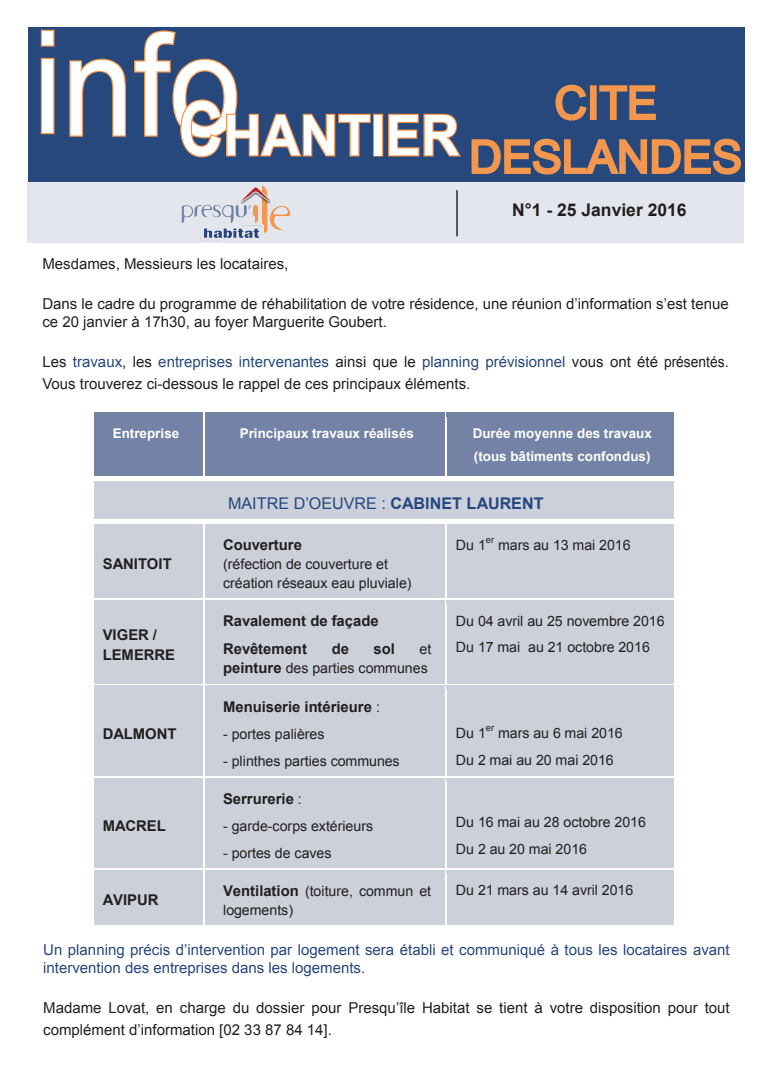
<style>
.page{position:relative;width:773px;height:1081px;background:#fff}
.page>*{position:absolute;margin:0;border:0;box-sizing:border-box;transform-origin:0 0}
.t1{font:700 56.25px "Arial Narrow";color:#fff;scale:1.15 1}
.t2{font:45px/54px "Arial";color:#f4974e;text-align:center}
.t3{font:700 17.5px "Arial";color:#231f20}
.t4{font:700 16.12px "Arial";color:#24487d}
.t5{font:15px/22.5px "Arial";color:#231f20}
.t6{font:15px/17.5px "Arial";color:#26487d}
.t7{font:700 14.88px/19.5px "Arial";color:#231f20}
.t8{font:14.12px/26.8px "Arial";color:#231f20}
.t9{font:700 13.38px/23px "Arial";color:#fff}
.t10{font:9.38px "Arial";color:#231f20}
.s1{font-size:75px}
.s2{color:#26487d}
.s3{font-weight:400}
.s4{font-weight:700;font-size:14.88px}
.s5{font-weight:400;font-size:14.12px}
</style>
<div class="page">
<div style="left:28px;top:27px;width:716px;height:155px;background:#26487d"></div>
<div style="left:27px;top:182px;width:716px;height:61px;background:#e3e6ed"></div>
<hr style="left:456px;top:190px;width:1px;height:46px;background:#050118">
<img style="left:181px;top:185px;width:110px;height:56px">
<div style="left:94px;top:413px;width:109px;height:64px;background:#7483a5"></div>
<div style="left:205px;top:413px;width:240px;height:64px;background:#7483a5"></div>
<div style="left:446px;top:417px;width:227px;height:32px;background:#7483a5"></div>
<div style="left:446px;top:449px;width:227px;height:23px;background:#7483a5"></div>
<div style="left:94px;top:412px;width:109px;height:5px;background:#7483a5"></div>
<div style="left:205px;top:412px;width:240px;height:5px;background:#7483a5"></div>
<div style="left:446px;top:412px;width:227px;height:5px;background:#7483a5"></div>
<div style="left:446px;top:472px;width:227px;height:5px;background:#7483a5"></div>
<div style="left:94px;top:481px;width:579px;height:39px;background:#cbd0da"></div>
<div style="left:94px;top:524px;width:109px;height:74px;background:#cbd0da"></div>
<div style="left:205px;top:524px;width:240px;height:74px;background:#cbd0da"></div>
<div style="left:446px;top:528px;width:227px;height:65px;background:#cbd0da"></div>
<hr style="left:449px;top:524px;width:224px;height:4px;background:#cbd0da">
<div style="left:446px;top:593px;width:227px;height:5px;background:#cbd0da"></div>
<div style="left:94px;top:600px;width:109px;height:84px;background:#cbd0da"></div>
<div style="left:205px;top:600px;width:240px;height:84px;background:#cbd0da"></div>
<div style="left:446px;top:604px;width:227px;height:75px;background:#cbd0da"></div>
<hr style="left:446px;top:600px;width:227px;height:4px;background:#cbd0da">
<div style="left:446px;top:679px;width:227px;height:5px;background:#cbd0da"></div>
<div style="left:94px;top:685px;width:109px;height:91px;background:#cbd0da"></div>
<div style="left:205px;top:685px;width:240px;height:91px;background:#cbd0da"></div>
<div style="left:446px;top:690px;width:227px;height:27px;background:#cbd0da"></div>
<div style="left:446px;top:717px;width:227px;height:27px;background:#cbd0da"></div>
<div style="left:446px;top:744px;width:227px;height:26px;background:#cbd0da"></div>
<div style="left:446px;top:685px;width:227px;height:5px;background:#cbd0da"></div>
<div style="left:446px;top:771px;width:227px;height:5px;background:#cbd0da"></div>
<div style="left:94px;top:777px;width:109px;height:91px;background:#cbd0da"></div>
<div style="left:205px;top:777px;width:240px;height:91px;background:#cbd0da"></div>
<div style="left:446px;top:782px;width:227px;height:81px;background:#cbd0da"></div>
<div style="left:446px;top:777px;width:227px;height:5px;background:#cbd0da"></div>
<div style="left:446px;top:863px;width:227px;height:5px;background:#cbd0da"></div>
<div style="left:94px;top:869px;width:109px;height:56px;background:#cbd0da"></div>
<div style="left:205px;top:869px;width:240px;height:56px;background:#cbd0da"></div>
<div style="left:446px;top:874px;width:227px;height:47px;background:#cbd0da"></div>
<div style="left:446px;top:869px;width:227px;height:5px;background:#cbd0da"></div>
<hr style="left:446px;top:921px;width:227px;height:4px;background:#cbd0da">
<svg style="left:40px;top:29px;width:15px;height:106px"></svg>
<svg style="left:69px;top:58px;width:57px;height:79px"></svg>
<svg style="left:134px;top:30px;width:237px;height:128px"></svg>
<div style="left:373px;top:114px;width:10px;height:42px;border:2px solid #f4974e"></div>
<svg style="left:388px;top:113px;width:73px;height:44px"></svg>
<svg style="left:555px;top:84px;width:32px;height:37px"></svg>
<div style="left:590px;top:85px;width:6px;height:35px;border:2px solid #f4974e"></div>
<svg style="left:599px;top:85px;width:57px;height:35px"></svg>
<svg style="left:471px;top:138px;width:270px;height:37px"></svg>
<h1 class="t1" style="left:34px;top:93px;width:371px"><sup>info</sup><span class="s1">C</span>HANTIER</h1>
<h2 class="t2" style="left:469px;top:76px;width:274px">CITE<br>DESLANDES</h2>
<p class="t3" style="left:512px;top:198px;width:176px">N°1 - 25 Janvier 2016</p>
<p class="t5" style="left:42px;top:253px;width:247px">Mesdames, Messieurs les locataires,</p>
<p class="t5" style="left:42px;top:295px;width:687px;line-height:17.5px">Dans le cadre du programme de réhabilitation de votre résidence, une réunion d’information s’est tenue ce 20 janvier à 17h30, au foyer Marguerite Goubert.</p>
<p class="t5" style="left:42px;top:350px;width:687px">Les <span class="s2">travaux</span>, les <span class="s2">entreprises intervenantes</span> ainsi que le <span class="s2">planning prévisionnel</span> vous ont été présentés.<br>Vous trouverez ci-dessous le rappel de ces principaux éléments.</p>
<p class="t9" style="left:113px;top:422px;width:68px">Entreprise</p>
<p class="t9" style="left:240px;top:422px;width:175px">Principaux travaux réalisés</p>
<p class="t9" style="left:472px;top:422px;width:180px">Durée moyenne des travaux (tous bâtiments confondus)</p>
<p class="t4" style="left:228px;top:492px;width:317px"><span class="s3">MAITRE D</span><span class="s3">’OEUVRE</span> <span class="s3">:</span> CABINET LAURENT</p>
<p class="t7" style="left:103px;top:554px;width:70px">SANITOIT</p>
<p class="t7" style="left:103px;top:625px;width:74px">VIGER /<br>LEMERRE</p>
<p class="t7" style="left:103px;top:724px;width:75px">DALMONT</p>
<p class="t7" style="left:103px;top:816px;width:65px">MACREL</p>
<p class="t7" style="left:223px;top:536px;width:80px">Couverture</p>
<p class="t8" style="left:223px;top:555px;width:190px;line-height:18.5px">(réfection de couverture et création réseaux eau pluviale)</p>
<p class="t7" style="left:223px;top:607px;width:157px;line-height:27.6px">Ravalement de façade<br>Revêtement</p>
<p class="t7" style="left:331px;top:639px;width:19px">de</p>
<p class="t7" style="left:373px;top:639px;width:23px">sol</p>
<p class="t8" style="left:223px;top:639px;width:210px;line-height:19.6px;text-align:right">et<br><span class="s4">peinture</span> des parties communes</p>
<p class="t7" style="left:223px;top:697px;width:158px">Menuiserie intérieure <span class="s5">:</span></p>
<p class="t8" style="left:223px;top:721px;width:103px">- portes palières</p>
<p class="t8" style="left:223px;top:747px;width:178px">- plinthes parties communes</p>
<p class="t7" style="left:223px;top:789px;width:80px">Serrurerie <span class="s5">:</span></p>
<p class="t8" style="left:223px;top:813px;width:151px">- garde-corps extérieurs</p>
<p class="t8" style="left:223px;top:839px;width:110px">- portes de caves</p>
<p class="t8" style="left:456px;top:531px;width:31px">Du 1</p>
<p class="t10" style="left:486px;top:533px;width:10px">er</p>
<p class="t8" style="left:498px;top:531px;width:134px">mars au 13 mai 2016</p>
<p class="t8" style="left:456px;top:607px;width:210px">Du 04 avril au 25 novembre 2016<br>Du 17 mai au 21 octobre 2016</p>
<p class="t8" style="left:456px;top:720px;width:31px">Du 1</p>
<p class="t10" style="left:486px;top:722px;width:10px">er</p>
<p class="t8" style="left:456px;top:720px;width:168px;text-indent:42px">mars au 6 mai 2016<br>Du 2 mai au 20 mai 2016</p>
<p class="t8" style="left:456px;top:809px;width:191px">Du 16 mai au 28 octobre 2016<br>Du 2 au 20 mai 2016</p>
<p class="t7" style="left:103px;top:891px;width:57px">AVIPUR</p>
<p class="t8" style="left:223px;top:882px;width:209px;line-height:18.9px"><span class="s4">Ventilation</span> (toiture, commun et logements)</p>
<p class="t8" style="left:456px;top:877px;width:179px">Du 21 mars au 14 avril 2016</p>
<p class="t6" style="left:43px;top:941px;width:687px">Un planning précis d’intervention par logement sera établi et communiqué à tous les locataires avant intervention des entreprises dans les logements.</p>
<p class="t5" style="left:43px;top:996px;width:687px">Madame Lovat, en charge du dossier pour Presqu’île Habitat se tient à votre disposition pour tout complément d’information [02 33 87 84 14].</p>
</div>
